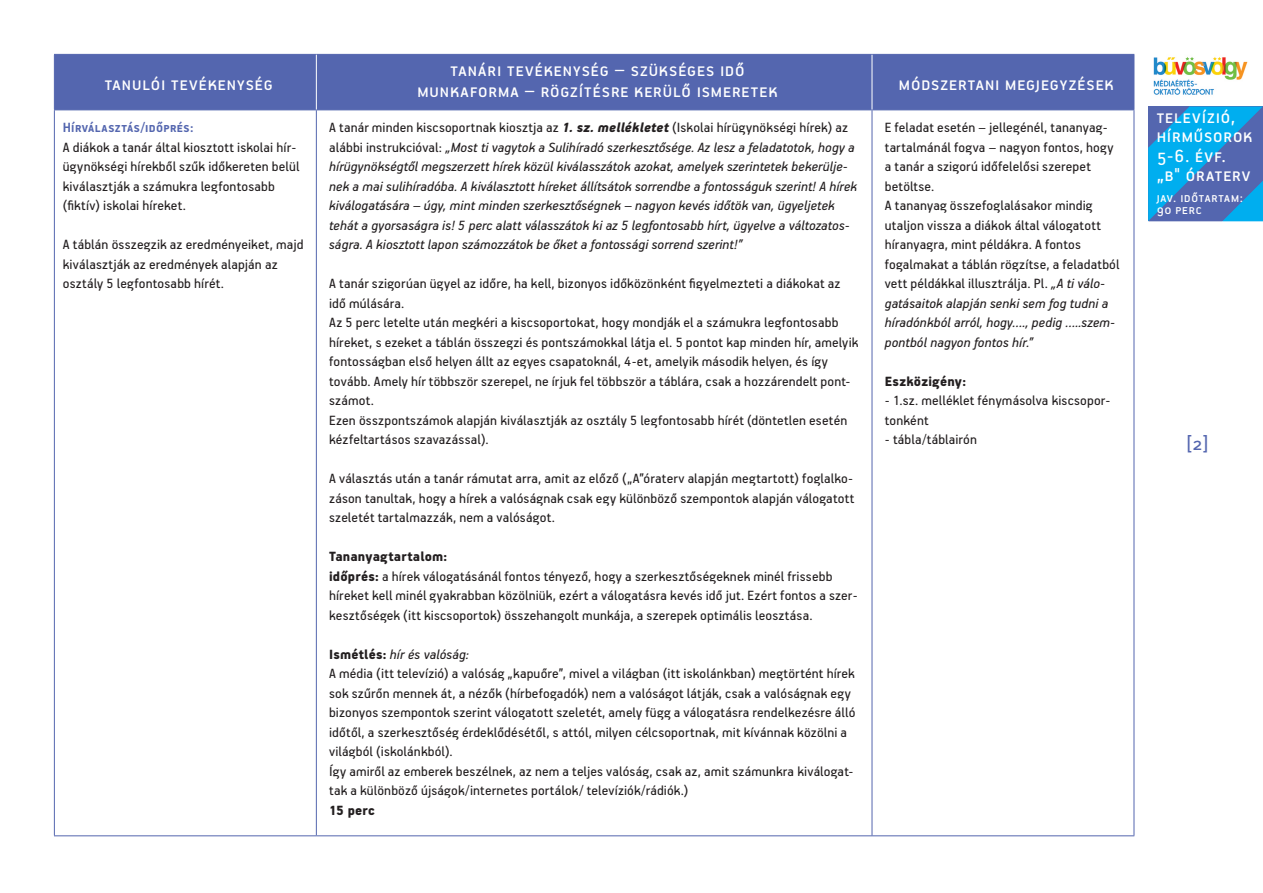
<style>
.page{position:relative;width:1263px;height:893px;background:#fff}
.page>*{position:absolute;margin:0;border:0;box-sizing:border-box;transform-origin:0 0}
.t1{font:21px/19.5px "PF Handbook Pro";letter-spacing:.045em;color:#fff}
.t2{font:21px "PF Handbook Pro";color:#5466af}
.t3{font:15px/19.5px "PF Handbook Pro";letter-spacing:.015em;color:#231f20}
.t4{font:italic 15px/19.5px "PF Handbook Pro";letter-spacing:.005em;color:#231f20}
.t5{font:900 15px "PF Handbook Pro";letter-spacing:.01em;color:#231f20}
.t6{font:700 15px "PF Handbook Pro";letter-spacing:.03em;color:#5466af}
.t7{font:15px/12px "PF Handbook Pro";letter-spacing:.055em;color:#fff}
.s1{font-style:normal}
.s2{font-weight:900}
.s3{font-weight:900;font-style:normal}
.s4{font-style:italic}
</style>
<div class="page">
<img style="left:1153px;top:57px;width:95px;height:38px">
<svg style="left:1148px;top:107px;width:115px;height:114px;background:#2b89ce"></svg>
<div style="left:55px;top:55px;width:1078px;height:55px;background:#5466af"></div>
<hr style="left:54px;top:54px;width:262px;height:1px;background:#5466af">
<hr style="left:316px;top:54px;width:556px;height:1px;background:#5466af">
<hr style="left:872px;top:54px;width:262px;height:1px;background:#5466af">
<hr style="left:54px;top:110px;width:262px;height:1px;background:#5466af">
<hr style="left:54px;top:110px;width:1px;height:725px;background:#5466af">
<hr style="left:316px;top:110px;width:556px;height:1px;background:#5466af">
<hr style="left:316px;top:110px;width:1px;height:725px;background:#5466af">
<hr style="left:872px;top:110px;width:262px;height:1px;background:#5466af">
<hr style="left:872px;top:110px;width:1px;height:725px;background:#5466af">
<hr style="left:1133px;top:110px;width:1px;height:725px;background:#5466af">
<hr style="left:316px;top:55px;width:1px;height:55px;background:#fff">
<hr style="left:872px;top:55px;width:1px;height:55px;background:#fff">
<hr style="left:54px;top:55px;width:1px;height:55px;background:#5466af">
<hr style="left:1133px;top:55px;width:1px;height:55px;background:#5466af">
<hr style="left:54px;top:835px;width:262px;height:1px;background:#5466af">
<hr style="left:316px;top:835px;width:556px;height:1px;background:#5466af">
<hr style="left:872px;top:835px;width:262px;height:1px;background:#5466af">
<p class="t1" style="left:105px;top:73px;width:170px">tanulói tevékenység</p>
<p class="t6" style="left:63px;top:118px;width:132px">Hírválasztás/időprés:</p>
<p class="t3" style="left:63px;top:137px;width:238px">A diákok a tanár által kiosztott iskolai hír&shy;ügynökségi hírekből szűk időkereten belül kiválasztják a számukra legfontosabb (fiktív) iskolai híreket.</p>
<p class="t3" style="left:63px;top:234px;width:242px">A táblán összegzik az eredményeiket, majd kiválasztják az eredmények alapján az osztály 5 legfontosabb hírét.</p>
<p class="t1" style="left:451px;top:59px;width:295px">tanári tevékenység – szükséges idő</p>
<p class="t1" style="left:417px;top:80px;width:362px">munkaforma – rögzítésre kerülő ismeretek</p>
<p class="t1" style="left:899px;top:73px;width:216px">módszertani megjegyzések</p>
<p class="t4" style="left:329px;top:117px;width:529px"><span class="s1">A tanár minden kiscsoportnak kiosztja az</span> <span class="s2">1. sz. mellékletet</span> <span class="s1">(Iskolai hírügynökségi hírek) az alábbi instrukcióval:</span> „Most ti vagytok a Sulihíradó szerkesztősége. Az lesz a feladatotok, hogy a hírügynökségtől megszerzett hírek közül kiválasszátok azokat, amelyek szerintetek bekerülje&shy;nek a mai sulihíradóba. A kiválasztott híreket állítsátok sorrendbe a fontosságuk szerint! A hírek kiválogatására – úgy, mint minden szerkesztőségnek – nagyon kevés időtök van, ügyeljetek tehát a gyorsaságra is! 5 perc alatt válasszátok ki az 5 legfontosabb hírt, ügyelve a változatos&shy;ságra. A kiosztott lapon számozzátok be őket a fontossági sorrend szerint!”</p>
<p class="t3" style="left:329px;top:273px;width:513px">A tanár szigorúan ügyel az időre, ha kell, bizonyos időközönként figyelmezteti a diákokat az idő múlására.</p>
<p class="t3" style="left:329px;top:312px;width:531px">Az 5 perc letelte után megkéri a kiscsoportokat, hogy mondják el a számukra legfontosabb híreket, s ezeket a táblán összegzi és pontszámokkal látja el. 5 pontot kap minden hír, amelyik fontosságban első helyen állt az egyes csapatoknál, 4-et, amelyik második helyen, és így tovább. Amely hír többször szerepel, ne írjuk fel többször a táblára, csak a hozzárendelt pont&shy;számot.</p>
<p class="t3" style="left:329px;top:410px;width:520px">Ezen összpontszámok alapján kiválasztják az osztály 5 legfontosabb hírét (döntetlen esetén kézfeltartásos szavazással).</p>
<p class="t3" style="left:329px;top:468px;width:527px;text-align:justify">A választás után a tanár rámutat arra, amit az előző („A”óraterv alapján megtartott) foglalko&shy;záson tanultak, hogy a hírek a valóságnak csak egy különböző szempontok alapján válogatott szeletét tartalmazzák, nem a valóságot.</p>
<p class="t5" style="left:329px;top:547px;width:120px">Tananyagtartalom:</p>
<p class="t3" style="left:329px;top:566px;width:530px"><span class="s2">időprés:</span> a hírek válogatásánál fontos tényező, hogy a szerkesztőségeknek minél frissebb híreket kell minél gyakrabban közölniük, ezért a válogatásra kevés idő jut. Ezért fontos a szer&shy;kesztőségek (itt kiscsoportok) összehangolt munkája, a szerepek optimális leosztása.</p>
<p class="t4" style="left:329px;top:644px;width:141px"><span class="s3">Ismétlés:</span> hír és valóság:</p>
<p class="t3" style="left:329px;top:663px;width:528px">A média (itt televízió) a valóság „kapuőre”, mivel a világban (itt iskolánkban) megtörtént hírek sok szűrőn mennek át, a nézők (hírbefogadók) nem a valóságot látják, csak a valóságnak egy bizonyos szempontok szerint válogatott szeletét, amely függ a válogatásra rendelkezésre álló időtől, a szerkesztőség érdeklődésétől, s attól, milyen célcsoportnak, mit kívánnak közölni a világból (iskolánkból).</p>
<p class="t3" style="left:329px;top:761px;width:526px">Így amiről az emberek beszélnek, az nem a teljes valóság, csak az, amit számunkra kiválogat&shy;tak a különböző újságok/internetes portálok/ televíziók/rádiók.)</p>
<p class="t5" style="left:329px;top:801px;width:47px">15 perc</p>
<h1 class="t1" style="left:1157px;top:106px;width:97px">televízió, hírműsorok<br>5-6. évf. „b" óraterv</h1>
<p class="t7" style="left:1157px;top:191px;width:88px">jav. időtartam:<br>90 perc</p>
<p class="t3" style="left:885px;top:117px;width:230px">E feladat esetén – jellegénél, tananyag&shy;tartalmánál fogva – nagyon fontos, hogy a tanár a szigorú időfelelősi szerepet betöltse.</p>
<p class="t3" style="left:885px;top:195px;width:236px">A tananyag összefoglalásakor mindig utaljon vissza a diákok által válogatott híranyagra, mint példákra. A fontos fogalmakat a táblán rögzítse, a feladatból vett példákkal illusztrálja. Pl. <span class="s4">„A ti válo&shy;gatásaitok alapján senki sem fog tudni a híradónkból arról, hogy…., pedig …..szem&shy;pontból nagyon fontos hír.”</span></p>
<p class="t5" style="left:885px;top:372px;width:83px">Eszközigény:</p>
<p class="t3" style="left:885px;top:390px;width:227px">- 1.sz. melléklet fénymásolva kiscsopor&shy;tonként</p>
<p class="t3" style="left:885px;top:429px;width:94px">- tábla/táblairón</p>
<p class="t2" style="left:1186px;top:431px;width:25px">[2]</p>
</div>
